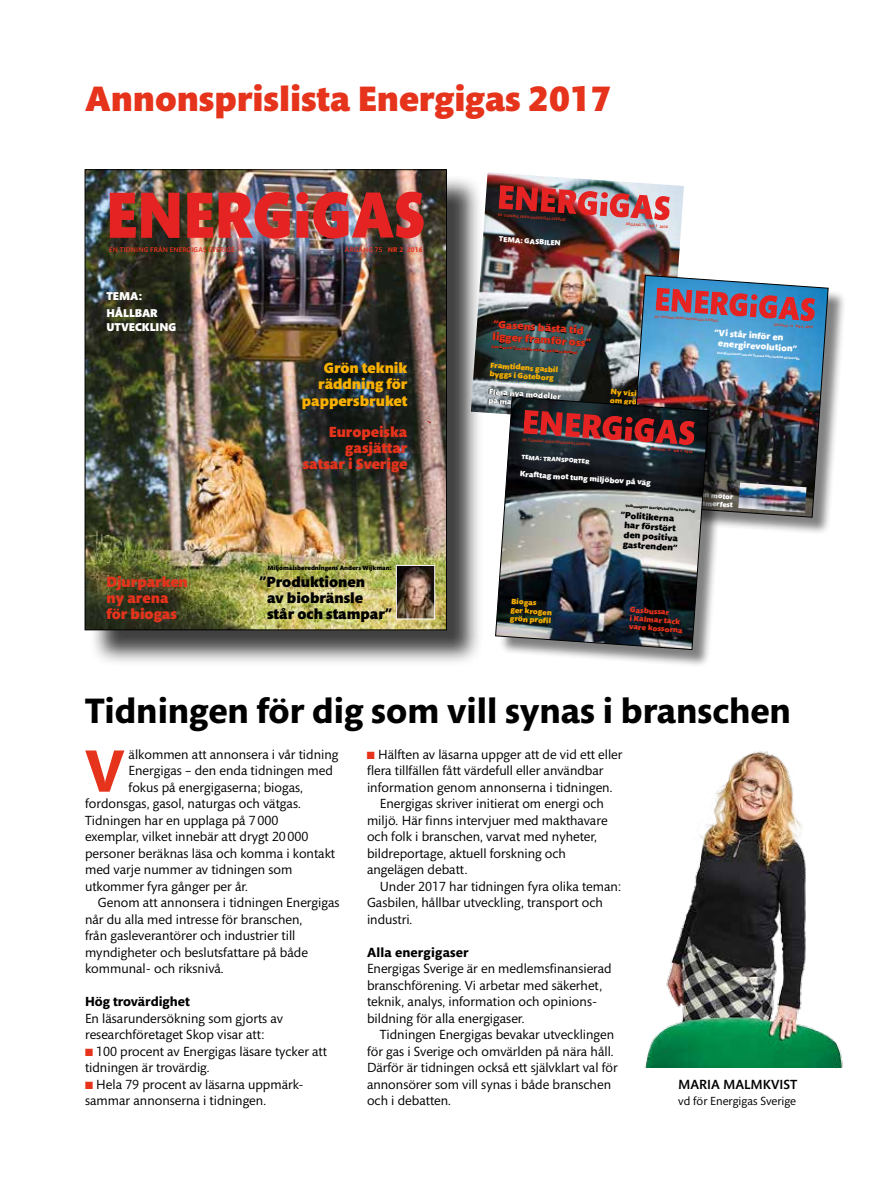
<style>
.page{position:relative;width:893px;height:1191px;background:#fff}
.page>*{position:absolute;margin:0;border:0;box-sizing:border-box;transform-origin:0 0}
.t1{font:700 60.6px "Mundo Sans";color:#e6331c}
.t2{font:700 36px "Mundo Sans";color:#000}
.t3{font:900 36px "Mundo Sans";color:#e6331c}
.t4{font:900 15px/16.2px "Mundo Sans";color:#e6331c}
.t5{font:900 15px/16.2px "Mundo Sans";color:#000}
.t6{font:900 15px/16.2px "Mundo Sans";color:#f9b000;text-align:right}
.t7{font:13.5px/16.5px "Mundo Sans";color:#000}
.t8{font:700 13.5px "Mundo Sans";letter-spacing:.005em;color:#000}
.t9{font:500 13.5px "Mundo Sans";color:#000}
.t10{font:12px "Mundo Sans";color:#000}
.t11{font:900 11.55px/17.2px "Mundo Sans";color:#fff}
.t12{font:900 10.95px/12.1px "Mundo Sans";color:#e6331c;scale:1.04 1}
.t13{font:900 9.3px/10.5px "Mundo Sans";color:#fff}
.t14{font:900 9px/9.6px "Mundo Sans";color:#000;text-align:center;scale:1.04 1}
.t15{font:900 7.8px/8.4px "Mundo Sans";color:#f9b000;scale:1.04 1}
.t16{font:900 7.8px "Mundo Sans";color:#fff;scale:1.04 1}
.t17{font:900 7.8px/8.4px "Mundo Sans";color:#e6331c;scale:1.04 1}
.t18{font:900 7.5px "Mundo Sans";color:#e6331c}
.t19{font:900 7.35px "Mundo Sans";color:#fff;scale:1.04 1}
.t20{font:500 6.9px "Mundo Sans";letter-spacing:.02em;color:#e6331c}
.t21{font:900 6.3px "Mundo Sans";color:#000}
.t22{font:900 6.3px "Mundo Sans";color:#fff;scale:1.04 1}
.t23{font:900 3.9px "Mundo Sans";color:#e6331c;scale:1.04 1}
.t24{font:500 3.6px "Mundo Sans";color:#e6331c;scale:1.04 1}
.t25{font:900 3.6px "Mundo Sans";color:#000;scale:1.04 1}
.t26{font:500 3.45px "Mundo Sans";color:#e6331c}
.t27{font:700 3.3px "Mundo Sans";color:#fff}
.s1{font-weight:700}
.s2{font-style:inherit}
.s3{color:#e6331c}
</style>
<div class="page">
<img style="left:644px;top:751px;width:199px;height:316px">
<div style="left:89px;top:174px;width:394px;height:492px;background:#000;opacity:.75"></div>
<img style="left:87px;top:172px;width:358px;height:456px">
<svg style="left:110px;top:193px;width:70px;height:45px;background:#b52c25"></svg>
<img style="left:187px;top:192px;width:103px;height:47px">
<img style="left:296px;top:192px;width:128px;height:46px">
<img style="left:398px;top:567px;width:35px;height:50px">
<div style="left:396px;top:565px;width:39px;height:54px;border:1px solid #fff"></div>
<img style="left:471px;top:172px;width:213px;height:253px">
<img style="left:498px;top:185px;width:173px;height:36px">
<div style="left:632px;top:278px;width:214px;height:258px;background:#000;opacity:.5"></div>
<img style="left:629px;top:275px;width:199px;height:242px">
<div style="left:498px;top:400px;width:229px;height:267px;background:#000;opacity:.5"></div>
<img style="left:495px;top:397px;width:214px;height:252px">
<h2 class="t3" style="left:85px;top:79px;width:528px">Annonsprislista Energigas 2017</h2>
<p class="t24" style="left:498px;top:213px;width:67px;rotate:4deg">EN TIDNING FRÅN ENERGIGAS SVERIGE</p>
<p class="t24" style="left:626px;top:222px;width:42px;rotate:4deg">ÅRGÅNG 75 <span class="s1">NR 1 2016</span></p>
<p class="t20" style="left:109px;top:246px;width:127px">EN TIDNING FRÅN ENERGIGAS SVERIGE</p>
<p class="t20" style="left:345px;top:246px;width:79px">ÅRGÅNG 75 <span class="s1">NR 2 2016</span></p>
<p class="t11" style="left:106px;top:287px;width:53px">TEMA:<br>HÅLLBAR</p>
<p class="t11" style="left:106px;top:318px;width:71px">UTVECKLING</p>
<p class="t6" style="left:302px;top:360px;width:107px">Grön teknik räddning för pappersbruket</p>
<p class="t4" style="left:303px;top:424px;width:106px;text-align:right">Europeiska gasjättar satsar i Sverige</p>
<p class="t4" style="left:106px;top:574px;width:83px">Djurparken ny arena för biogas</p>
<p class="t21" style="left:267px;top:564px;width:126px">Miljömålsberedningens Anders Wijkman:</p>
<p class="t5" style="left:267px;top:574px;width:127px;text-indent:-8px">”Produktionen<br>av biobränsle står och stampar”</p>
<p class="t19" style="left:499px;top:235px;width:61px;rotate:4deg">TEMA: GASBILEN</p>
<p class="t12" style="left:494px;top:318px;width:96px;rotate:4deg">”Gasens bästa tid ligger framför oss”</p>
<p class="t23" style="left:492px;top:344px;width:84px;rotate:4deg">Eon Gas vd Tina Helin väntar på klara besked</p>
<p class="t15" style="left:491px;top:361px;width:67px;rotate:4deg">Framtidens gasbil byggs i Göteborg</p>
<p class="t16" style="left:489px;top:387px;width:71px;rotate:4deg">Flera nya modeller</p>
<p class="t24" style="left:523px;top:438px;width:67px;rotate:4deg">EN TIDNING FRÅN ENERGIGAS SVERIGE</p>
<p class="t22" style="left:522px;top:453px;width:67px;rotate:4deg">TEMA: TRANSPORTER</p>
<p class="t26" style="left:655px;top:314px;width:65px;rotate:4deg">EN TIDNING FRÅN ENERGIGAS SVERIGE</p>
<p class="t26" style="left:774px;top:323px;width:41px;rotate:4deg">ÅRGÅNG 74 <span class="s1">NR 5 2015</span></p>
<p class="t27" style="left:717px;top:351px;width:84px;rotate:4deg"><span class="s2">E</span>nergiministern om sin livsresa från Turkiet till Sverige</p>
<p class="t13" style="left:719px;top:328px;width:81px;text-indent:-5px;rotate:4deg">”Vi står inför en energirevolution”</p>
<p class="t15" style="left:611px;top:388px;width:36px;rotate:4deg">Ny vision om grön</p>
<p class="t18" style="left:645px;top:442px;width:25px;rotate:4deg">biogas</p>
<p class="t24" style="left:651px;top:447px;width:42px;rotate:4deg">ÅRGÅNG 75 <span class="s1">NR 3 2016</span></p>
<p class="t16" style="left:520px;top:469px;width:128px;rotate:4deg">Krafttag mot tung miljöbov på väg</p>
<p class="t25" style="left:626px;top:504px;width:69px;rotate:4deg">Volkswagens Sverigechef Sten Forsberg:</p>
<p class="t14" style="left:621px;top:510px;width:58px;rotate:4deg">”Politikerna har förstört den positiva gastrenden”</p>
<p class="t15" style="left:511px;top:597px;width:41px;rotate:4deg">Biogas<br>ger krogen grön profi l</p>
<p class="t17" style="left:630px;top:605px;width:53px;rotate:4deg">Gasbussar<br>i Kalmar tack vare kossorna</p>
<h2 class="t2" style="left:85px;top:690px;width:707px">Tidningen för dig som vill synas i branschen</h2>
<p class="t7" style="left:129px;top:746px;width:211px">älkommen att annonsera i vår tidning</p>
<p class="t7" style="left:129px;top:762px;width:206px">Energigas – den enda tidningen med</p>
<p class="t7" style="left:129px;top:779px;width:176px">fokus på energigaserna; biogas,</p>
<p class="t7" style="left:85px;top:795px;width:217px">fordonsgas, gasol, naturgas och vätgas.</p>
<p class="t7" style="left:85px;top:812px;width:195px">Tidningen har en upplaga på 7000</p>
<p class="t7" style="left:85px;top:828px;width:225px">exemplar, vilket innebär att drygt 20000</p>
<p class="t7" style="left:85px;top:845px;width:252px">personer beräknas läsa och komma i kontakt</p>
<p class="t7" style="left:85px;top:861px;width:209px">med varje nummer av tidningen som</p>
<p class="t7" style="left:85px;top:878px;width:165px">utkommer fyra gånger per år.</p>
<p class="t7" style="left:98px;top:894px;width:243px">Genom att annonsera i tidningen Energigas</p>
<p class="t7" style="left:85px;top:911px;width:219px">når du alla med intresse för branschen,</p>
<p class="t7" style="left:85px;top:927px;width:212px">från gasleverantörer och industrier till</p>
<p class="t7" style="left:85px;top:944px;width:224px">myndigheter och beslutsfattare på både</p>
<p class="t7" style="left:85px;top:960px;width:140px">kommunal- och riksnivå.</p>
<p class="t8" style="left:85px;top:994px;width:106px">Hög trovärdighet</p>
<p class="t7" style="left:85px;top:1010px;width:199px">En läsarundersökning som gjorts av researchföretaget Skop visar att:</p>
<p class="t7" style="left:85px;top:1043px;width:243px"><span class="s3">■</span> 100 procent av Energigas läsare tycker att tidningen är trovärdig.</p>
<p class="t7" style="left:85px;top:1076px;width:218px"><span class="s3">■</span> Hela 79 procent av läsarna uppmärk&shy;sammar annonserna i tidningen.</p>
<h1 class="t1" style="left:85px;top:738px;width:41px">V</h1>
<p class="t7" style="left:367px;top:746px;width:257px"><span class="s3">■</span> Hälften av läsarna uppger att de vid ett eller</p>
<p class="t7" style="left:367px;top:762px;width:238px">flera tillfällen fått värdefull eller användbar</p>
<p class="t7" style="left:367px;top:779px;width:247px">information genom annonserna i tidningen.</p>
<p class="t7" style="left:380px;top:795px;width:226px">Energigas skriver initierat om energi och</p>
<p class="t7" style="left:367px;top:812px;width:242px">miljö. Här finns intervjuer med makthavare</p>
<p class="t7" style="left:367px;top:828px;width:232px">och folk i branschen, varvat med nyheter,</p>
<p class="t7" style="left:367px;top:845px;width:201px">bildreportage, aktuell forskning och</p>
<p class="t7" style="left:367px;top:861px;width:102px">angelägen debatt.</p>
<p class="t7" style="left:380px;top:878px;width:243px">Under 2017 har tidningen fyra olika teman:</p>
<p class="t7" style="left:367px;top:894px;width:237px">Gasbilen, hållbar utveckling, transport och</p>
<p class="t7" style="left:367px;top:911px;width:47px">industri.</p>
<p class="t8" style="left:367px;top:944px;width:103px">Alla energigaser</p>
<p class="t7" style="left:367px;top:960px;width:246px">Energigas Sverige är en medlemsfinansierad branschförening. Vi arbetar med säkerhet, teknik, analys, information och opinions&shy;bildning för alla energigaser.</p>
<p class="t7" style="left:367px;top:1026px;width:252px;text-indent:13px">Tidningen Energigas bevakar utvecklingen för gas i Sverige och omvärlden på nära håll.<br>Därför är tidningen också ett självklart val för annonsörer som vill synas i både branschen och i debatten.</p>
<p class="t9" style="left:678px;top:1077px;width:120px">MARIA MALMKVIST</p>
<p class="t10" style="left:678px;top:1095px;width:119px">vd för Energigas Sverige</p>
</div>
